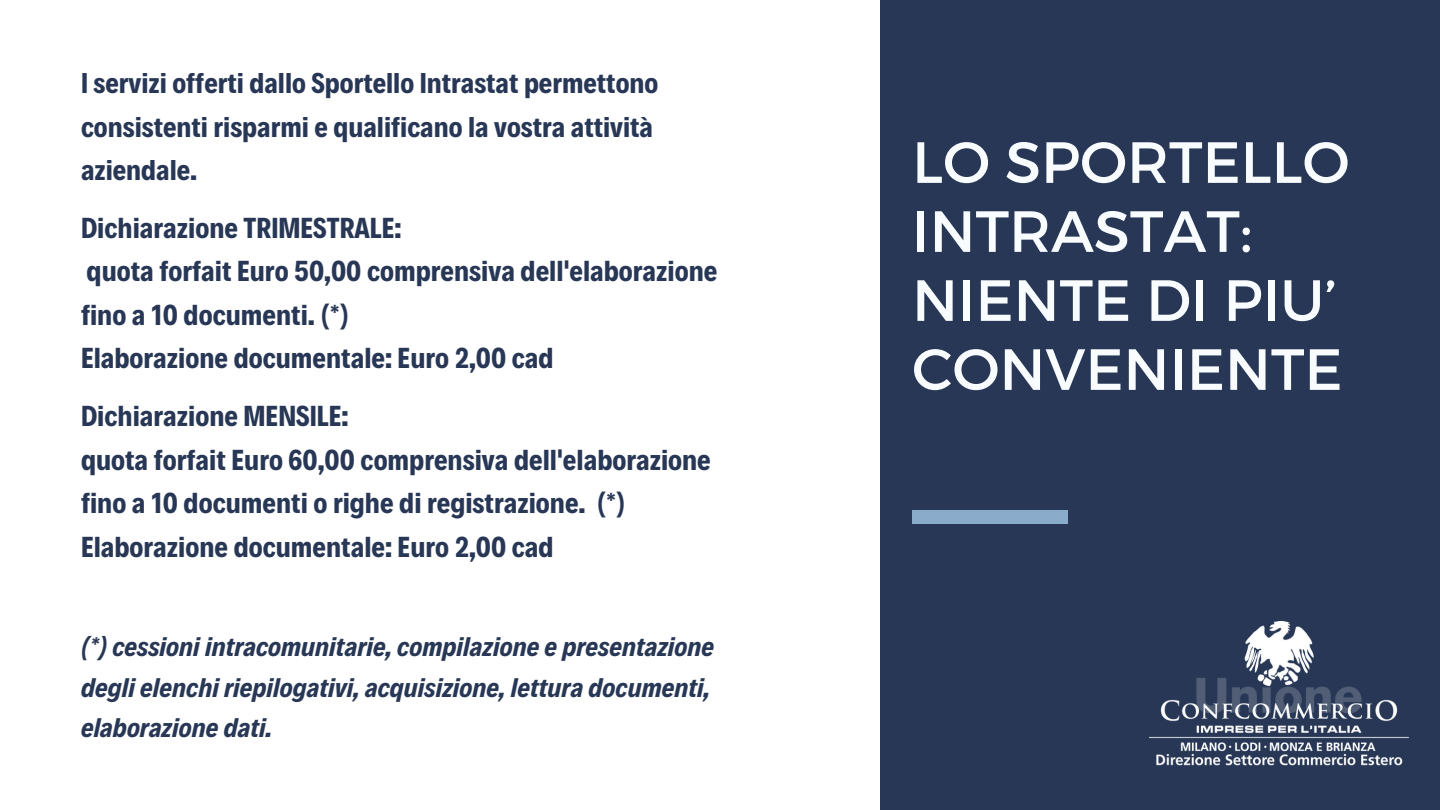
<style>
.page{position:relative;width:1440px;height:810px;background:#fff}
.page>*{position:absolute;margin:0;border:0;box-sizing:border-box;transform-origin:0 0}
.t1{font:58px/69px "Montserrat";color:#f9fcff}
.t2{font:700 29.3px/43.5px "Decalotype";color:#273755}
.t3{font:700 29px/43.5px "Decalotype";color:#273755}
.t4{font:italic 700 27.3px/40.5px "Decalotype";color:#273755}
</style>
<div class="page">
<div style="left:881px;top:0;width:559px;height:810px;background:#273755"></div>
<div style="left:912px;top:511px;width:155px;height:13px;background:#8aabca"></div>
<img style="left:1149px;top:622px;width:260px;height:144px">
<p class="t3" style="left:81px;top:60px;width:579px">I servizi offerti dallo Sportello Intrastat permettono consistenti risparmi e qualificano la vostra attività aziendale.</p>
<p class="t2" style="left:81px;top:204px;width:322px">Dichiarazione TRIMESTRALE:</p>
<p class="t2" style="left:81px;top:248px;width:638px">quota forfait Euro 50,00 comprensiva dell'elaborazione fino a 10 documenti. (*)</p>
<p class="t2" style="left:81px;top:335px;width:474px">Elaborazione documentale: Euro 2,00 cad</p>
<p class="t2" style="left:81px;top:392px;width:269px">Dichiarazione MENSILE:</p>
<p class="t2" style="left:81px;top:436px;width:631px">quota forfait Euro 60,00 comprensiva dell'elaborazione fino a 10 documenti o righe di registrazione. (*)</p>
<p class="t2" style="left:81px;top:523px;width:474px">Elaborazione documentale: Euro 2,00 cad</p>
<p class="t4" style="left:81px;top:625px;width:635px">(*) cessioni intracomunitarie, compilazione e presentazione degli elenchi riepilogativi, acquisizione, lettura documenti, elaborazione dati.</p>
<p class="t1" style="left:912px;top:125px;width:439px">LO SPORTELLO</p>
<p class="t1" style="left:912px;top:194px;width:432px">INTRASTAT:<br>NIENTE DI PIU’<br>CONVENIENTE</p>
</div>
